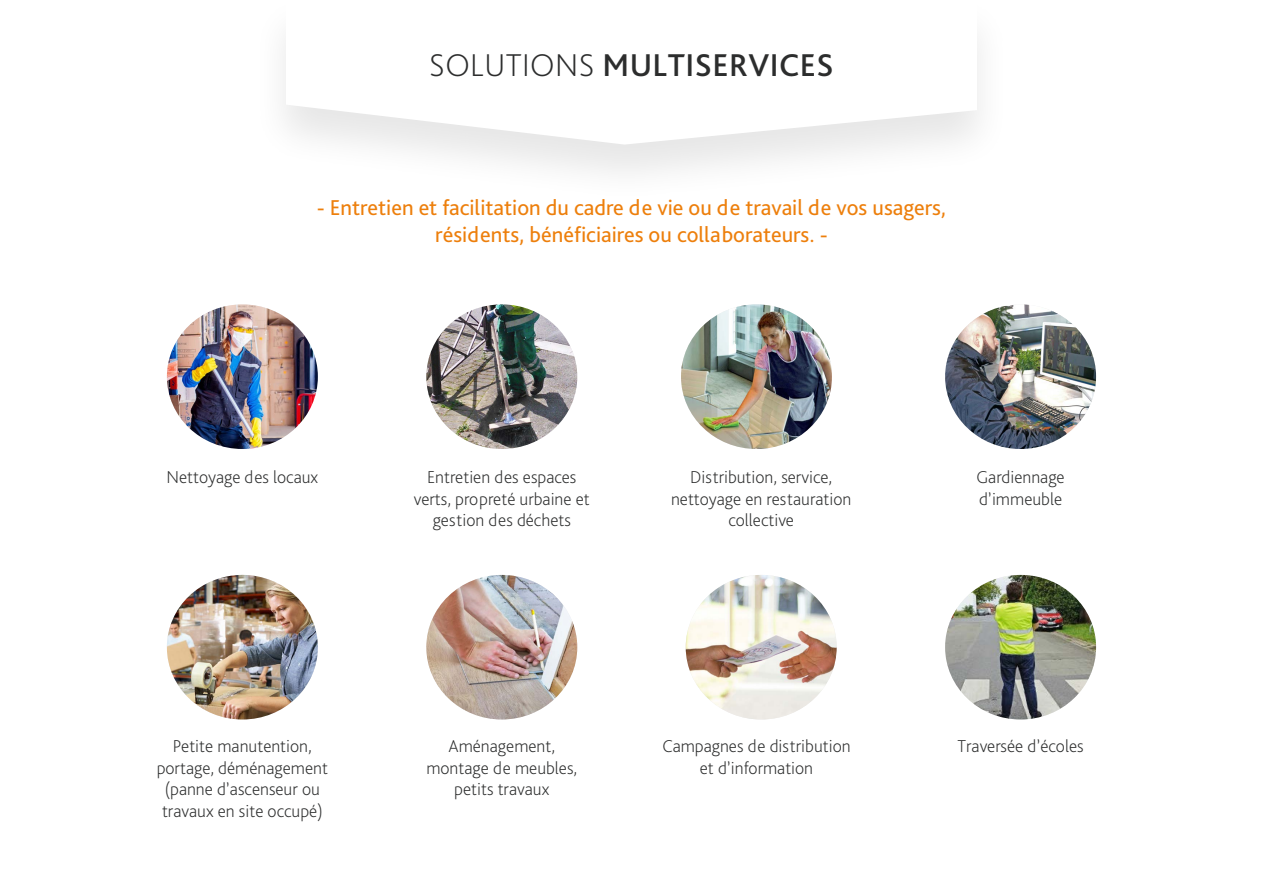
<style>
.page{position:relative;width:1263px;height:893px;background:#fff}
.page>*{position:absolute;margin:0;border:0;box-sizing:border-box;transform-origin:0 0}
.t1{font:500 33px "Bliss Pro";letter-spacing:.015em;color:#2c2d2d}
.t2{font:22.5px/27px "Bliss Pro";color:#ed7f0c;text-align:center}
.t3{font:200 18px/21.6px "Bliss Pro";color:#2c2d2d;text-align:center}
.s1{font-weight:200}
</style>
<div class="page">
<div style="left:251px;top:0;width:760px;height:205px;background:#000;opacity:.1"></div>
<svg style="left:286px;top:0;width:691px;height:145px"></svg>
<img style="left:681px;top:304px;width:151px;height:145px">
<img style="left:167px;top:575px;width:151px;height:144px">
<img style="left:426px;top:304px;width:151px;height:145px">
<img style="left:426px;top:575px;width:151px;height:144px">
<img style="left:945px;top:304px;width:151px;height:145px">
<img style="left:686px;top:575px;width:151px;height:144px">
<img style="left:167px;top:304px;width:151px;height:145px">
<img style="left:945px;top:575px;width:151px;height:144px">
<h1 class="t1" style="left:429px;top:45px;width:406px"><span class="s1">SOLUTIONS</span> MULTISERVICES</h1>
<p class="t2" style="left:317px;top:194px;width:631px">- Entretien et facilitation du cadre de vie ou de travail de vos usagers, résidents, bénéficiaires ou collaborateurs. -</p>
<p class="t3" style="left:167px;top:466px;width:153px">Nettoyage des locaux</p>
<p class="t3" style="left:414px;top:466px;width:177px">Entretien des espaces verts, propreté urbaine et gestion des déchets</p>
<p class="t3" style="left:671px;top:466px;width:182px">Distribution, service, nettoyage en restauration collective</p>
<p class="t3" style="left:976px;top:466px;width:90px;text-align:left">Gardiennage d’immeuble</p>
<p class="t3" style="left:157px;top:735px;width:173px">Petite manutention, portage, déménagement (panne d’ascenseur ou travaux en site occupé)</p>
<p class="t3" style="left:426px;top:735px;width:152px">Aménagement, montage de meubles, petits travaux</p>
<p class="t3" style="left:662px;top:735px;width:190px">Campagnes de distribution et d’information</p>
<p class="t3" style="left:957px;top:735px;width:128px">Traversée d’écoles</p>
</div>
